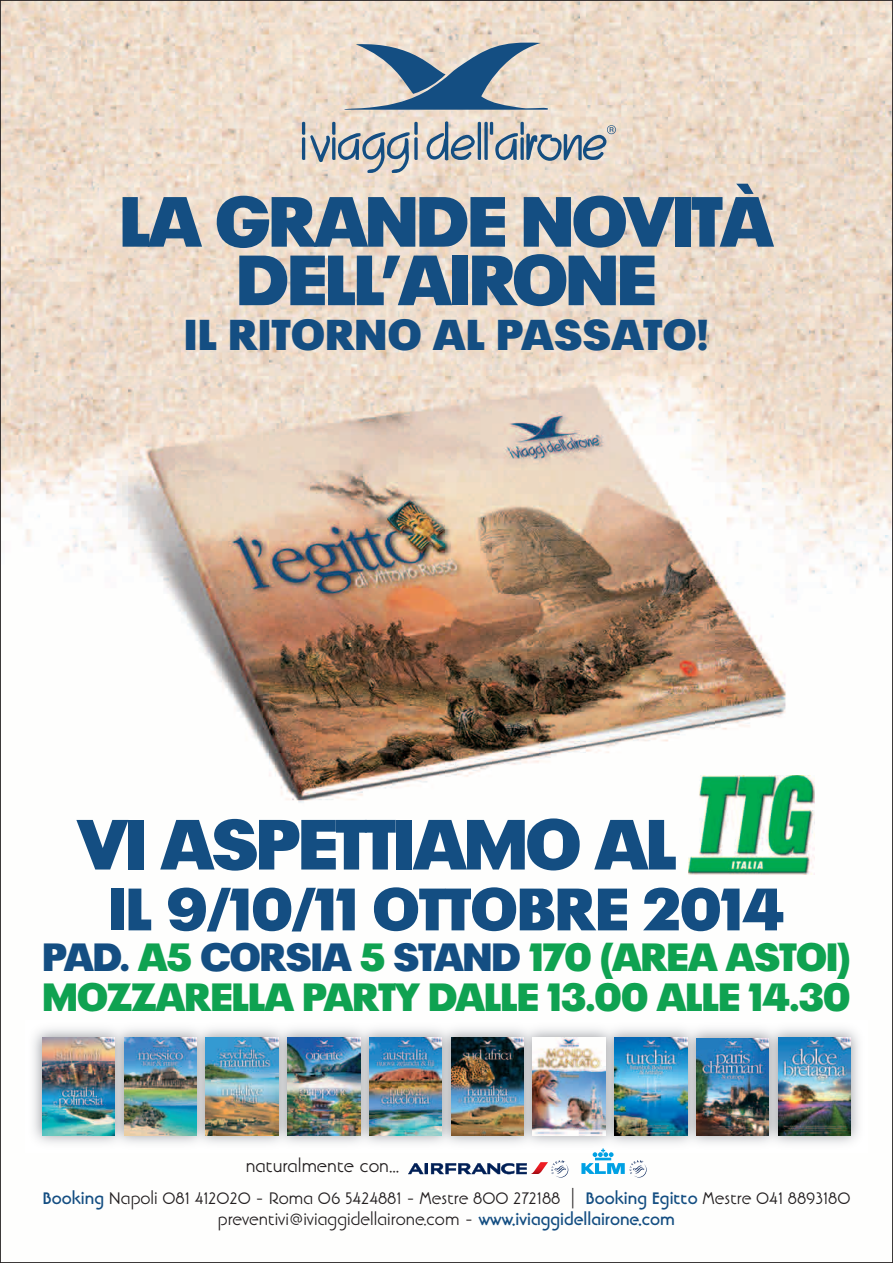
<style>
.page{position:relative;width:893px;height:1263px;background:#fff}
.page>*{position:absolute;margin:0;border:0;box-sizing:border-box;transform-origin:0 0}
.t1{font:900 70.2px/58.5px "Plak LT";letter-spacing:-.015em;color:#144e82;text-align:center}
.t2{font:900 59.1px "Plak LT";letter-spacing:.01em;color:#144e82}
.t3{font:900 42.75px "Plak LT";letter-spacing:.025em;color:#144e82}
.t4{font:900 39px/40.5px "Plak LT";letter-spacing:-.005em;color:#0fa251}
.t5{font:21.6px "Linotype Banjoman";color:#231f20}
.t6{font:20.4px/20.9px "Linotype Banjoman";color:#231f20;text-align:center}
.s1{color:#144e82}
.s2{font-weight:700;color:#144e82}
</style>
<div class="page">
<img style="left:2px;top:2px;width:889px;height:1176px">
<svg style="left:302px;top:122px;width:116px;height:51px;background:#b8baba"></svg>
<svg style="left:426px;top:121px;width:190px;height:40px;background:#afb4b7"></svg>
<svg style="left:343px;top:43px;width:208px;height:67px;background:#95a3ad"></svg>
<img style="left:26px;top:1021px;width:841px;height:132px">
<img style="left:43px;top:1038px;width:72px;height:97px">
<img style="left:124px;top:1038px;width:73px;height:97px">
<img style="left:206px;top:1038px;width:72px;height:97px">
<img style="left:288px;top:1038px;width:72px;height:97px">
<img style="left:369px;top:1038px;width:73px;height:97px">
<img style="left:451px;top:1038px;width:73px;height:97px">
<img style="left:533px;top:1038px;width:72px;height:97px">
<img style="left:615px;top:1038px;width:72px;height:97px">
<img style="left:696px;top:1038px;width:72px;height:97px">
<img style="left:778px;top:1038px;width:72px;height:97px">
<img style="left:688px;top:775px;width:126px;height:99px">
<svg style="left:581px;top:1148px;width:66px;height:29px"></svg>
<svg style="left:408px;top:1160px;width:161px;height:17px"></svg>
<h1 class="t1" style="left:120px;top:193px;width:654px">LA GRANDE NOVITÀ<br>DELL’AIRONE</h1>
<h3 class="t3" style="left:185px;top:310px;width:525px">IL RITORNO AL PASSATO!</h3>
<h1 class="t1" style="left:78px;top:816px;width:600px">VI ASPETTIAMO AL</h1>
<h2 class="t2" style="left:108px;top:875px;width:678px">IL 9/10/11 OTTOBRE 2014</h2>
<h3 class="t4" style="left:43px;top:937px;width:809px"><span class="s1">PAD.</span> A5 <span class="s1">CORSIA</span> 5 <span class="s1">STAND</span> 170 (AREA ASTOI)<br>MOZZARELLA PARTY DALLE 13.00 ALLE 14.30</h3>
<p class="t5" style="left:246px;top:1158px;width:155px">naturalmente con...</p>
<p class="t6" style="left:42px;top:1189px;width:809px"><span class="s2">Booking</span> Napoli 081 412020 - Roma 06 5424881 - Mestre 800 272188 | <span class="s2">Booking Egitto</span> Mestre 041 8893180 preventivi@iviaggidellairone.com - <span class="s2">www.iviaggidellairone.com</span></p>
</div>
